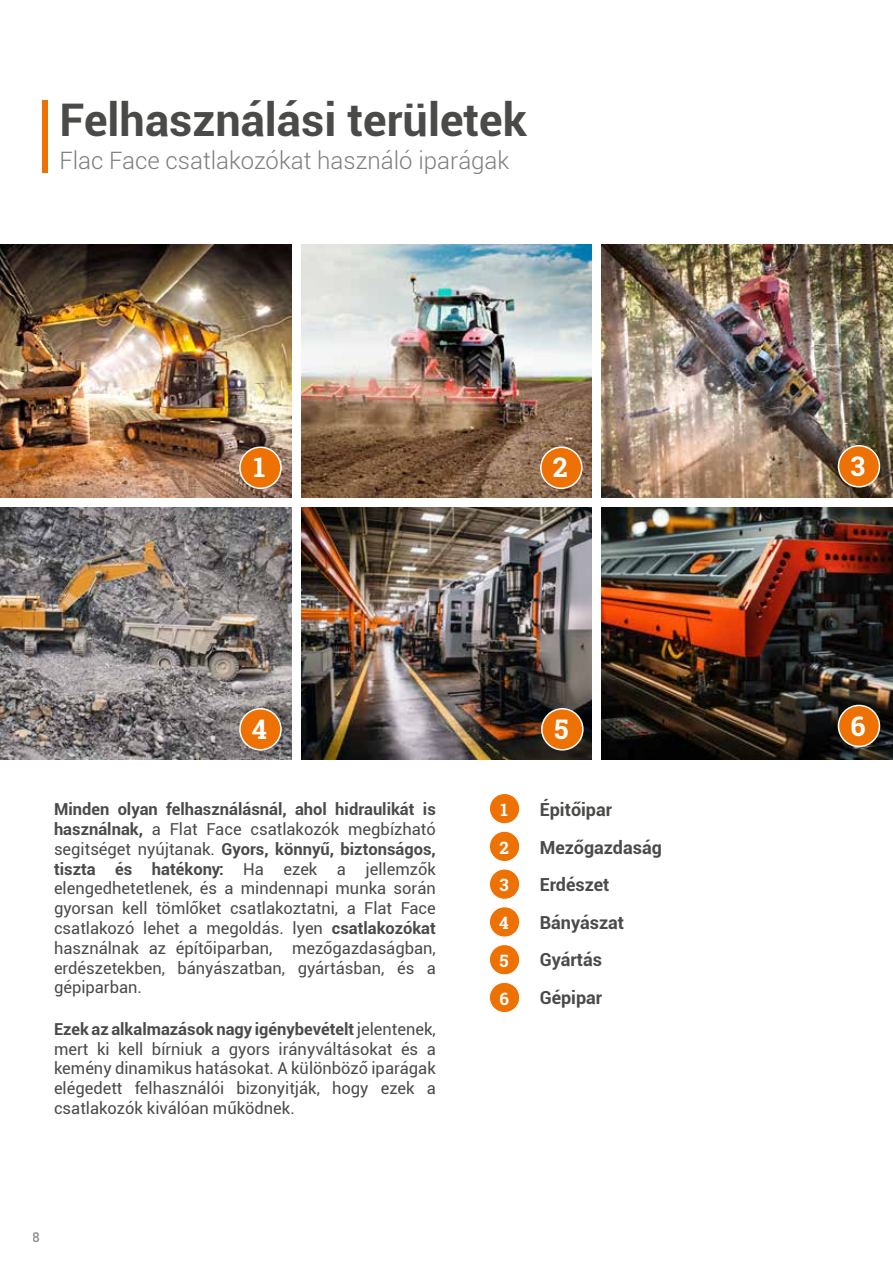
<style>
.page{position:relative;width:893px;height:1263px;background:#fff}
.page>*{position:absolute;margin:0;border:0;box-sizing:border-box;transform-origin:0 0}
.t1{font:700 45px "Roboto";color:#4a4a49}
.t2{font:700 27px "Roboto Slab";color:#fff}
.t3{font:300 24px "Roboto";color:#7f7e7e}
.t4{font:700 18px/37.5px "Roboto";color:#4a4a49}
.t5{font:700 17.1px "Roboto Slab";color:#fff}
.t6{font:16.5px/19.8px "Roboto";color:#4a4a49;text-align:justify}
.t7{font:500 13.5px "Roboto";color:#68686a}
.s1{font-weight:700}
</style>
<div class="page">
<img style="left:1px;top:244px;width:290px;height:253px">
<img style="left:301px;top:244px;width:291px;height:253px">
<img style="left:602px;top:244px;width:290px;height:253px">
<img style="left:1px;top:507px;width:290px;height:253px">
<img style="left:301px;top:507px;width:291px;height:252px">
<img style="left:602px;top:507px;width:290px;height:253px">
<div style="left:43px;top:100px;width:5px;height:72px;background:#ee7203"></div>
<div style="left:240px;top:447px;width:41px;height:41px;background:#ee7203;border-radius:50%"></div>
<div style="left:239px;top:446px;width:43px;height:43px;border:2px solid #fff;border-radius:50%"></div>
<div style="left:838px;top:446px;width:41px;height:41px;background:#ee7203;border-radius:50%"></div>
<div style="left:838px;top:445px;width:42px;height:42px;border:2px solid #fff;border-radius:50%"></div>
<div style="left:542px;top:709px;width:41px;height:41px;background:#ee7203;border-radius:50%"></div>
<div style="left:541px;top:708px;width:43px;height:42px;border:2px solid #fff;border-radius:50%"></div>
<div style="left:541px;top:447px;width:41px;height:41px;background:#ee7203;border-radius:50%"></div>
<div style="left:540px;top:446px;width:43px;height:43px;border:2px solid #fff;border-radius:50%"></div>
<div style="left:240px;top:709px;width:41px;height:41px;background:#ee7203;border-radius:50%"></div>
<div style="left:239px;top:708px;width:43px;height:42px;border:2px solid #fff;border-radius:50%"></div>
<div style="left:838px;top:705px;width:41px;height:41px;background:#ee7203;border-radius:50%"></div>
<div style="left:838px;top:705px;width:42px;height:42px;border:2px solid #fff;border-radius:50%"></div>
<div style="left:489px;top:793px;width:31px;height:31px;background:#ee7203;border-radius:50%"></div>
<div style="left:489px;top:793px;width:31px;height:31px;border:1px solid #fff;border-radius:50%"></div>
<div style="left:489px;top:831px;width:31px;height:30px;background:#ee7203;border-radius:50%"></div>
<div style="left:489px;top:831px;width:31px;height:31px;border:1px solid #fff;border-radius:50%"></div>
<div style="left:489px;top:869px;width:31px;height:30px;background:#ee7203;border-radius:50%"></div>
<div style="left:489px;top:869px;width:31px;height:31px;border:1px solid #fff;border-radius:50%"></div>
<div style="left:489px;top:907px;width:31px;height:30px;background:#ee7203;border-radius:50%"></div>
<div style="left:489px;top:906px;width:31px;height:31px;border:1px solid #fff;border-radius:50%"></div>
<div style="left:489px;top:944px;width:31px;height:31px;background:#ee7203;border-radius:50%"></div>
<div style="left:489px;top:944px;width:31px;height:31px;border:1px solid #fff;border-radius:50%"></div>
<div style="left:489px;top:982px;width:31px;height:30px;background:#ee7203;border-radius:50%"></div>
<div style="left:489px;top:982px;width:31px;height:31px;border:1px solid #fff;border-radius:50%"></div>
<h1 class="t1" style="left:60px;top:88px;width:469px">Felhasználási területek</h1>
<h3 class="t3" style="left:60px;top:144px;width:451px">Flac Face csatlakozókat használó iparágak</h3>
<h2 class="t2" style="left:253px;top:449px;width:13px">1</h2>
<h2 class="t2" style="left:851px;top:448px;width:16px">3</h2>
<h2 class="t2" style="left:553px;top:449px;width:16px">2</h2>
<h2 class="t2" style="left:252px;top:711px;width:17px">4</h2>
<h2 class="t2" style="left:850px;top:707px;width:17px">6</h2>
<h2 class="t2" style="left:554px;top:711px;width:16px">5</h2>
<p class="t6" style="left:54px;top:799px;width:383px"><span class="s1">Minden olyan felhasználásnál, ahol hidraulikát is használnak,</span> a Flat Face csatlakozók megbízható segitséget nyújtanak. <span class="s1">Gyors, könnyű, biztonságos, tiszta és hatékony:</span> Ha ezek a jellemzők elengedhetetlenek, és a mindennapi munka során gyorsan kell tömlőket csatlakoztatni, a Flat Face csatlakozó lehet a megoldás. lyen <span class="s1">csatlakozókat </span>használnak az építőiparban, mezőgazdaságban, erdészetekben, bányászatban, gyártásban, és a gépiparban.</p>
<p class="t6" style="left:54px;top:1018px;width:383px"><span class="s1">Ezek az alkalmazások nagy igénybevételt</span> jelentenek, mert ki kell bírniuk a gyors irányváltásokat és a kemény dinamikus hatásokat. A különböző iparágak elégedett felhasználói bizonyitják, hogy ezek a csatlakozók kiválóan működnek.</p>
<p class="t5" style="left:500px;top:798px;width:9px">1</p>
<p class="t5" style="left:499px;top:836px;width:11px">2</p>
<p class="t5" style="left:499px;top:873px;width:11px">3</p>
<p class="t5" style="left:499px;top:911px;width:11px">4</p>
<p class="t5" style="left:500px;top:949px;width:11px">5</p>
<p class="t5" style="left:499px;top:987px;width:11px">6</p>
<p class="t4" style="left:540px;top:790px;width:124px">Épitőipar<br>Mezőgazdaság<br>Erdészet<br>Bányászat<br>Gyártás<br>Gépipar</p>
<p class="t7" style="left:33px;top:1228px;width:9px">8</p>
</div>
